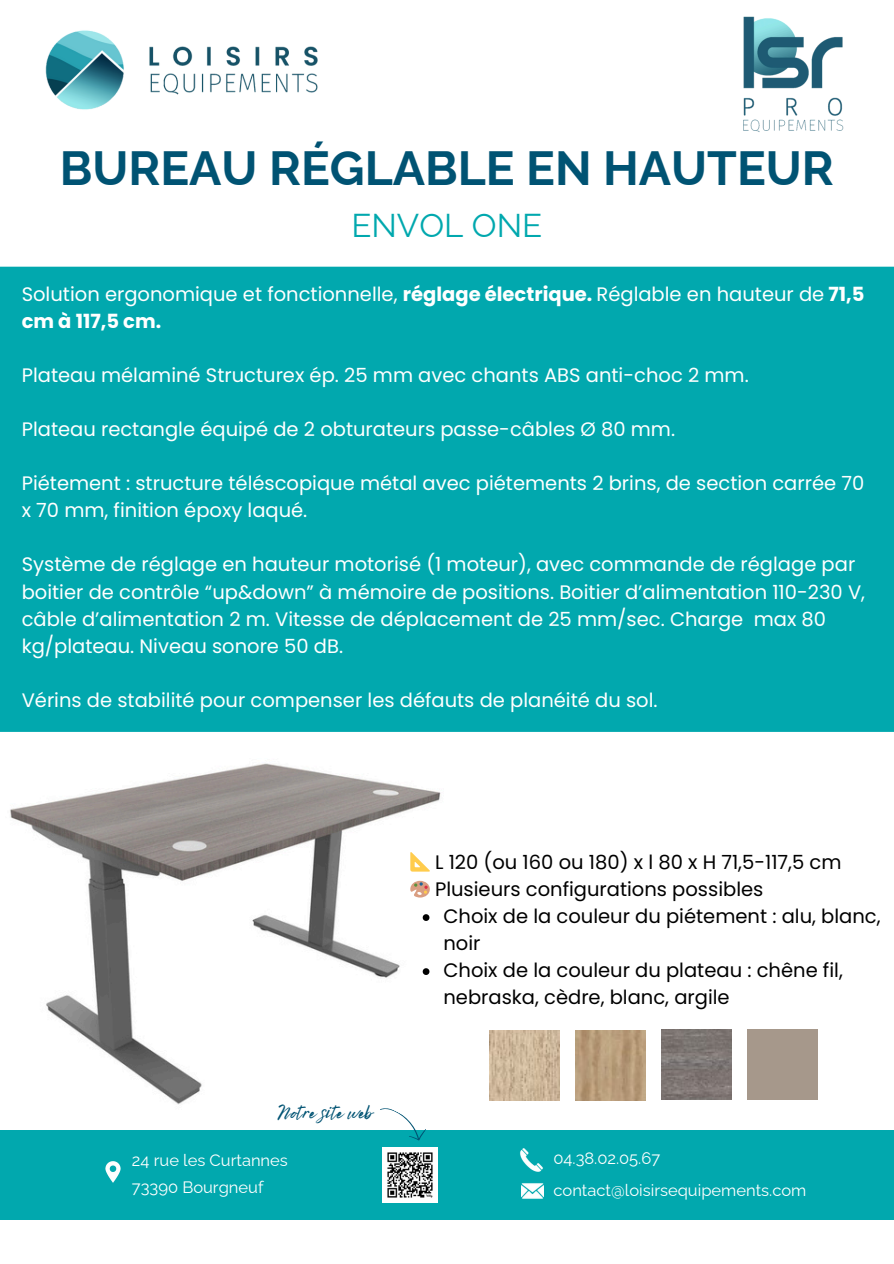
<style>
.page{position:relative;width:894px;height:1264px;background:#fff}
.page>*{position:absolute;margin:0;border:0;box-sizing:border-box;transform-origin:0 0}
.t1{font:700 48px "Raleway";color:#005373}
.t2{font:33px "Raleway";color:#01a8ae}
.t3{font:21px "Bright Sunshine";color:#005373}
.t4{font:19.5px/27px "Poppins";color:#fff}
.t5{font:19.5px/27px "Poppins";color:#000}
.t6{font:16.5px "Raleway";color:#fff}
.s1{font-weight:700}
</style>
<div class="page">
<div style="left:0;top:1130px;width:893px;height:89px;background:#01a8ae"></div>
<img style="left:382px;top:1147px;width:55px;height:55px">
<img style="left:520px;top:1148px;width:23px;height:24px">
<img style="left:521px;top:1183px;width:22px;height:16px">
<img style="left:105px;top:1161px;width:16px;height:22px">
<div style="left:0;top:267px;width:893px;height:465px;background:#01a8ae"></div>
<img style="left:45px;top:30px;width:273px;height:80px">
<img style="left:743px;top:16px;width:101px;height:116px">
<img style="left:10px;top:763px;width:431px;height:342px">
<svg style="left:374px;top:1104px;width:53px;height:37px"></svg>
<svg style="left:422px;top:914px;width:7px;height:6px"></svg>
<svg style="left:422px;top:968px;width:7px;height:6px"></svg>
<img style="left:489px;top:1030px;width:70px;height:70px">
<img style="left:575px;top:1030px;width:70px;height:70px">
<img style="left:661px;top:1029px;width:70px;height:70px">
<svg style="left:410px;top:852px;width:20px;height:19px"></svg>
<svg style="left:410px;top:880px;width:19px;height:17px"></svg>
<h3 class="t1" style="left:60px;top:140px;width:775px">BUREAU RÉGLABLE EN HAUTEUR</h3>
<p class="t2" style="left:351px;top:206px;width:192px">ENVOL ONE</p>
<p class="t4" style="left:22px;top:281px;width:844px">Solution ergonomique et fonctionnelle, <span class="s1">réglage électrique.</span> Réglable en hauteur de <span class="s1">71,5 cm à 117,5 cm.</span></p>
<p class="t4" style="left:22px;top:362px;width:728px">Plateau mélaminé Structurex ép. 25 mm avec chants ABS anti-choc 2 mm.</p>
<p class="t4" style="left:22px;top:416px;width:654px">Plateau rectangle équipé de 2 obturateurs passe-câbles Ø 80 mm.</p>
<p class="t4" style="left:22px;top:470px;width:843px">Piétement : structure téléscopique métal avec piétements 2 brins, de section carrée 70 x 70 mm, finition époxy laqué.</p>
<h3 class="t4" style="left:22px;top:551px;width:844px">Système de réglage en hauteur motorisé (1 moteur), avec commande de réglage par boitier de contrôle “up&amp;down” à mémoire de positions. Boitier d’alimentation 110-230 V, câble d’alimentation 2 m. Vitesse de déplacement de 25 mm/sec. Charge max 80 kg/plateau. Niveau sonore 50 dB.</h3>
<p class="t4" style="left:22px;top:686px;width:637px">Vérins de stabilité pour compenser les défauts de planéité du sol.</p>
<p class="t3" style="left:278px;top:1095px;width:96px">Notre site web</p>
<h3 class="t6" style="left:132px;top:1150px;width:157px">24 rue les Curtannes</h3>
<h3 class="t6" style="left:132px;top:1177px;width:133px">73390 Bourgneuf</h3>
<p class="t5" style="left:435px;top:848px;width:408px">L 120 (ou 160 ou 180) x l 80 x H 71,5-117,5 cm<br>Plusieurs configurations possibles</p>
<p class="t5" style="left:443px;top:902px;width:438px">Choix de la couleur du piétement : alu, blanc, noir</p>
<p class="t5" style="left:443px;top:956px;width:401px">Choix de la couleur du plateau : chêne fil, nebraska, cèdre, blanc, argile</p>
<h2 class="t6" style="left:553px;top:1148px;width:108px">04.38.02.05.67</h2>
<h3 class="t6" style="left:553px;top:1180px;width:254px">contact@loisirsequipements.com</h3>
</div>
